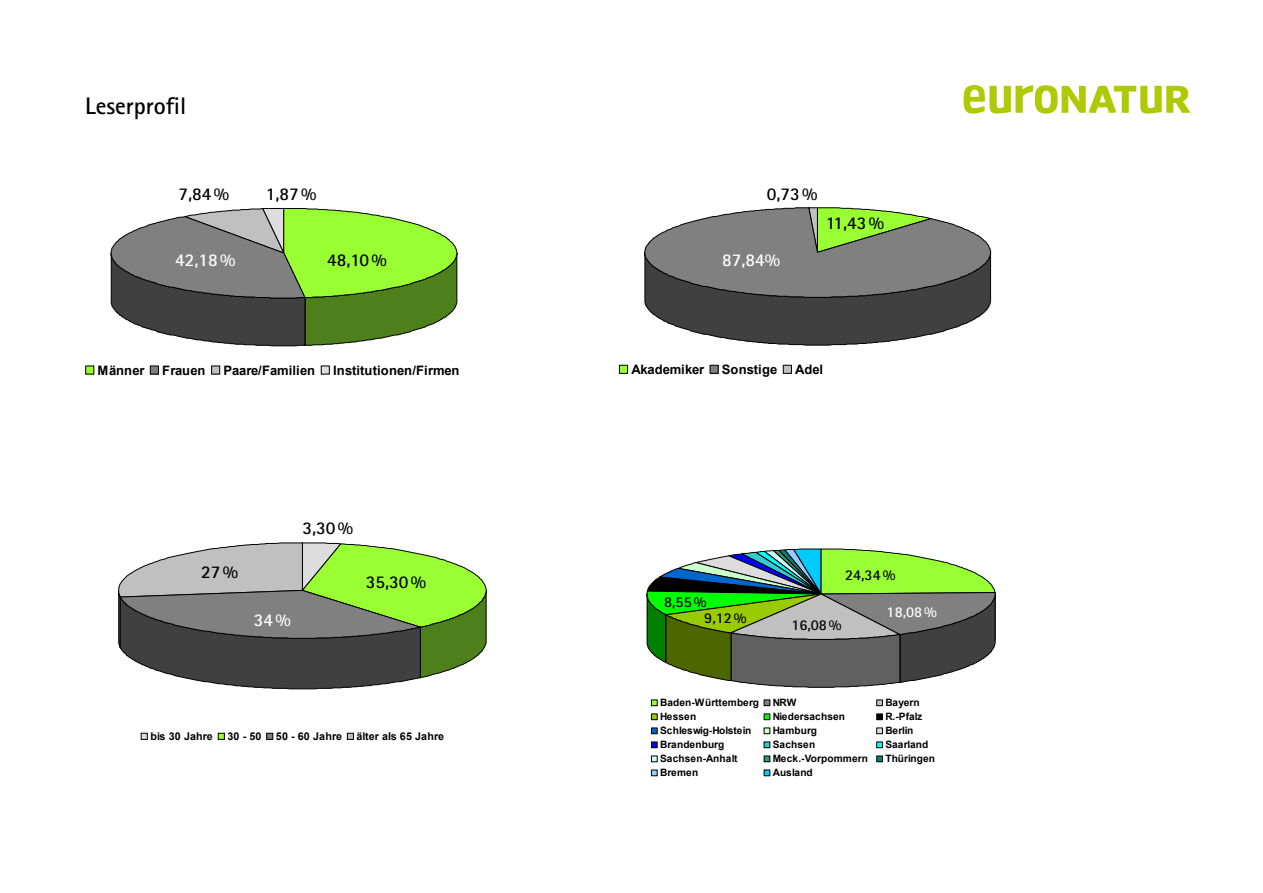
<style>
.page{position:relative;width:1263px;height:893px;background:#fff}
.page>*{position:absolute;margin:0;border:0;box-sizing:border-box;transform-origin:0 0}
.t1{font:700 24px "Rotis Sans Serif";color:#000}
.t2{font:700 18px "Rotis Sans Serif";color:#000}
.t3{font:700 18px "Rotis Sans Serif";color:#fff}
.t4{font:700 15px "Rotis Sans Serif";color:#000}
.t5{font:700 15px "Rotis Sans Serif";color:#fff}
.t6{font:700 13.05px "Arial";color:#000}
.t7{font:700 10.65px "Arial";letter-spacing:.015em;color:#000}
.t8{font:700 10.2px "Arial";letter-spacing:.01em;color:#000}
</style>
<div class="page">
<svg style="left:118px;top:542px;width:369px;height:147px;background:#879c72"></svg>
<div style="left:141px;top:733px;width:7px;height:7px;border:1px solid #000"></div>
<div style="left:218px;top:733px;width:7px;height:7px;border:1px solid #000"></div>
<div style="left:266px;top:733px;width:7px;height:7px;border:1px solid #000"></div>
<div style="left:347px;top:733px;width:7px;height:7px;border:1px solid #000"></div>
<svg style="left:644px;top:207px;width:347px;height:139px;background:#7a7f74"></svg>
<div style="left:619px;top:365px;width:8px;height:8px;background:#9f3"></div>
<div style="left:619px;top:365px;width:9px;height:9px;border:1px solid #000"></div>
<div style="left:710px;top:365px;width:8px;height:8px;background:#808080"></div>
<div style="left:710px;top:365px;width:8px;height:9px;border:1px solid #000"></div>
<div style="left:783px;top:365px;width:8px;height:8px;background:#c0c0c0"></div>
<div style="left:783px;top:365px;width:9px;height:9px;border:1px solid #000"></div>
<svg style="left:963px;top:85px;width:228px;height:29px"></svg>
<svg style="left:111px;top:208px;width:346px;height:139px;background:#83a263"></svg>
<div style="left:86px;top:366px;width:8px;height:8px;background:#9f3"></div>
<div style="left:85px;top:366px;width:9px;height:8px;border:1px solid #000"></div>
<div style="left:150px;top:366px;width:8px;height:8px;background:#808080"></div>
<div style="left:150px;top:366px;width:9px;height:8px;border:1px solid #000"></div>
<div style="left:212px;top:366px;width:8px;height:8px;background:#c0c0c0"></div>
<div style="left:211px;top:366px;width:9px;height:8px;border:1px solid #000"></div>
<div style="left:321px;top:366px;width:8px;height:8px;background:#ddd"></div>
<div style="left:321px;top:366px;width:9px;height:8px;border:1px solid #000"></div>
<svg style="left:647px;top:548px;width:349px;height:140px;background:#789a6a"></svg>
<svg style="left:651px;top:700px;width:6px;height:6px"></svg>
<svg style="left:764px;top:700px;width:6px;height:6px"></svg>
<div style="left:876px;top:700px;width:7px;height:6px;border:1px solid #000"></div>
<svg style="left:651px;top:714px;width:6px;height:6px"></svg>
<svg style="left:764px;top:714px;width:6px;height:6px"></svg>
<div style="left:876px;top:714px;width:7px;height:6px;border:1px solid #000"></div>
<svg style="left:651px;top:728px;width:6px;height:6px"></svg>
<svg style="left:764px;top:728px;width:6px;height:6px"></svg>
<div style="left:876px;top:728px;width:7px;height:6px;border:1px solid #000"></div>
<svg style="left:651px;top:742px;width:6px;height:6px"></svg>
<svg style="left:764px;top:742px;width:6px;height:6px"></svg>
<div style="left:876px;top:742px;width:7px;height:6px;border:1px solid #000"></div>
<svg style="left:651px;top:756px;width:6px;height:6px"></svg>
<svg style="left:764px;top:756px;width:6px;height:6px"></svg>
<div style="left:876px;top:756px;width:7px;height:6px;border:1px solid #000"></div>
<svg style="left:651px;top:770px;width:6px;height:6px"></svg>
<svg style="left:764px;top:770px;width:6px;height:6px"></svg>
<h1 class="t1" style="left:85px;top:90px;width:103px">Leserprofil</h1>
<h2 class="t2" style="left:179px;top:182px;width:52px">7,84%</h2>
<h2 class="t2" style="left:266px;top:182px;width:52px">1,87%</h2>
<h2 class="t3" style="left:175px;top:249px;width:62px">42,18%</h2>
<h2 class="t2" style="left:327px;top:249px;width:61px">48,10%</h2>
<p class="t6" style="left:98px;top:361px;width:48px">Männer</p>
<p class="t6" style="left:162px;top:361px;width:45px">Frauen</p>
<p class="t6" style="left:224px;top:361px;width:93px">Paare/Familien</p>
<p class="t6" style="left:333px;top:361px;width:128px">Institutionen/Firmen</p>
<h2 class="t2" style="left:201px;top:560px;width:39px">27%</h2>
<h2 class="t2" style="left:303px;top:516px;width:52px">3,30%</h2>
<h2 class="t3" style="left:254px;top:609px;width:39px">34%</h2>
<h2 class="t2" style="left:366px;top:570px;width:62px">35,30%</h2>
<p class="t7" style="left:150px;top:729px;width:64px">bis 30 Jahre</p>
<p class="t7" style="left:227px;top:729px;width:36px">30 - 50</p>
<p class="t7" style="left:276px;top:729px;width:68px">50 - 60 Jahre</p>
<p class="t7" style="left:356px;top:729px;width:89px">älter als 65 Jahre</p>
<h2 class="t2" style="left:767px;top:182px;width:52px">0,73%</h2>
<h2 class="t3" style="left:722px;top:249px;width:59px">87,84%</h2>
<h2 class="t2" style="left:826px;top:211px;width:60px">11,43%</h2>
<p class="t6" style="left:631px;top:361px;width:74px">Akademiker</p>
<p class="t6" style="left:722px;top:361px;width:57px">Sonstige</p>
<p class="t6" style="left:795px;top:361px;width:30px">Adel</p>
<h3 class="t4" style="left:664px;top:592px;width:44px">8,55%</h3>
<h3 class="t4" style="left:704px;top:608px;width:44px">9,12%</h3>
<h3 class="t4" style="left:845px;top:566px;width:52px">24,34%</h3>
<h3 class="t5" style="left:887px;top:602px;width:52px">18,08%</h3>
<h3 class="t4" style="left:791px;top:615px;width:52px">16,08%</h3>
<p class="t8" style="left:660px;top:696px;width:100px">Baden-Württemberg</p>
<p class="t8" style="left:773px;top:696px;width:25px">NRW</p>
<p class="t8" style="left:885px;top:696px;width:36px">Bayern</p>
<p class="t8" style="left:660px;top:710px;width:38px">Hessen</p>
<p class="t8" style="left:773px;top:710px;width:74px">Niedersachsen</p>
<p class="t8" style="left:885px;top:710px;width:38px">R.-Pfalz</p>
<p class="t8" style="left:660px;top:724px;width:93px">Schleswig-Holstein</p>
<p class="t8" style="left:773px;top:724px;width:46px">Hamburg</p>
<p class="t8" style="left:885px;top:724px;width:29px">Berlin</p>
<p class="t8" style="left:660px;top:738px;width:66px">Brandenburg</p>
<p class="t8" style="left:773px;top:738px;width:44px">Sachsen</p>
<p class="t8" style="left:885px;top:738px;width:44px">Saarland</p>
<p class="t8" style="left:660px;top:752px;width:79px">Sachsen-Anhalt</p>
<p class="t8" style="left:773px;top:752px;width:97px">Meck.-Vorpommern</p>
<p class="t8" style="left:885px;top:752px;width:51px">Thüringen</p>
<p class="t8" style="left:660px;top:766px;width:40px">Bremen</p>
<p class="t8" style="left:773px;top:766px;width:42px">Ausland</p>
</div>
